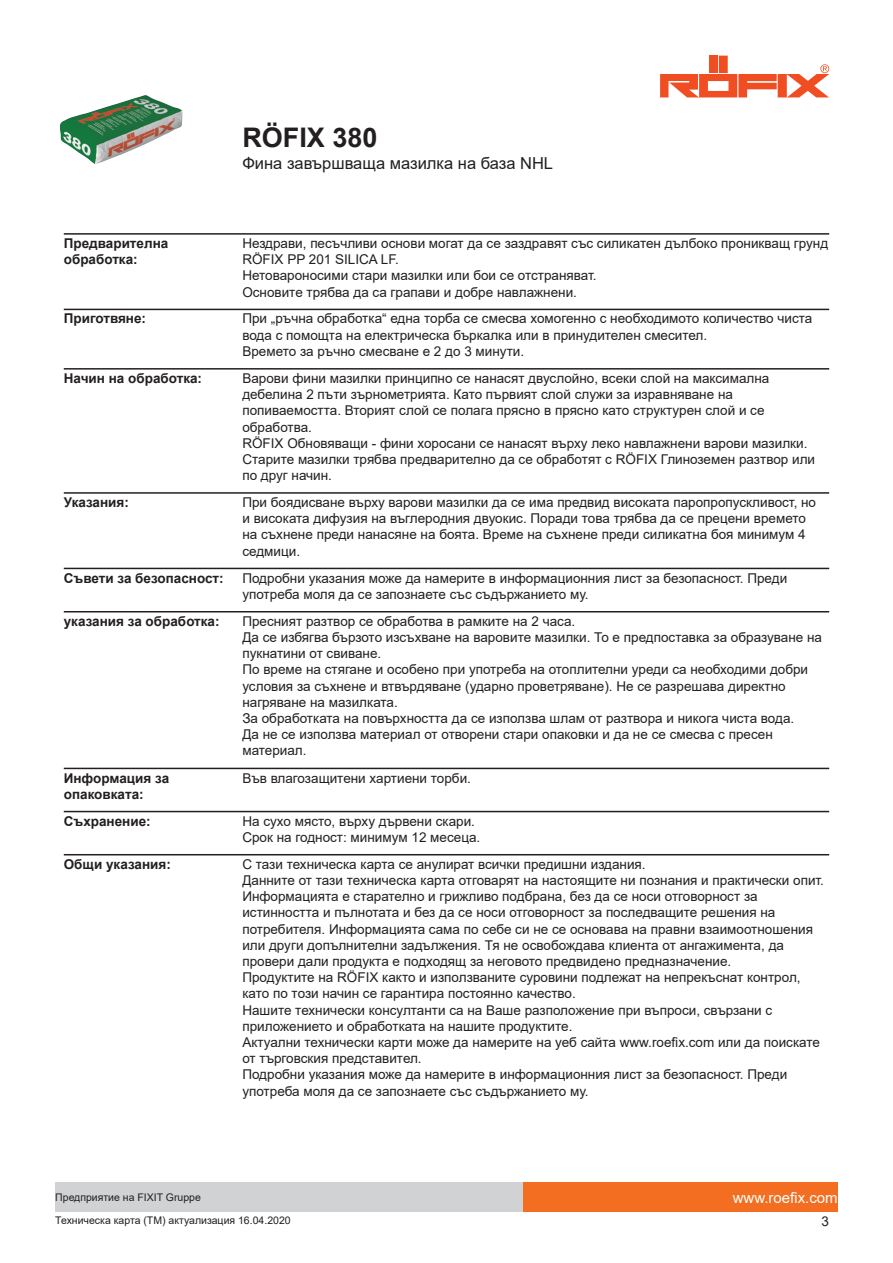
<style>
.page{position:relative;width:893px;height:1263px;background:#fff}
.page>*{position:absolute;margin:0;border:0;box-sizing:border-box;transform-origin:0 0}
.t1{font:700 27px "Arial";color:#231f20}
.t2{font:16.5px "Arial";color:#231f20}
.t3{font:15px "Arial";color:#fff}
.t4{font:13.5px/16.2px "Arial";color:#231f20}
.t5{font:700 13.5px/16.2px "Arial";color:#231f20}
.t6{font:10.5px "Arial";color:#231f20}
</style>
<div class="page">
<img style="left:60px;top:95px;width:122px;height:69px">
<div style="left:719px;top:56px;width:9px;height:17px;background:#f04d22"></div>
<div style="left:709px;top:56px;width:9px;height:17px;background:#f04d22"></div>
<svg style="left:660px;top:64px;width:169px;height:33px"></svg>
<div style="left:523px;top:1182px;width:315px;height:30px;background:#f36e21"></div>
<div style="left:55px;top:1182px;width:468px;height:30px;background:#d1d2d4"></div>
<hr style="left:64px;top:233px;width:765px;height:2px;background:#231f20">
<hr style="left:64px;top:309px;width:765px;height:1px;background:#231f20">
<hr style="left:64px;top:368px;width:765px;height:2px;background:#231f20">
<hr style="left:64px;top:492px;width:765px;height:2px;background:#231f20">
<hr style="left:64px;top:568px;width:765px;height:1px;background:#231f20">
<hr style="left:64px;top:611px;width:765px;height:1px;background:#231f20">
<hr style="left:64px;top:768px;width:765px;height:1px;background:#231f20">
<hr style="left:64px;top:811px;width:765px;height:1px;background:#231f20">
<hr style="left:64px;top:854px;width:765px;height:1px;background:#231f20">
<h1 class="t1" style="left:242px;top:119px;width:137px">RÖFIX 380</h1>
<p class="t2" style="left:242px;top:152px;width:312px">Фина завършваща мазилка на база NHL</p>
<p class="t5" style="left:64px;top:235px;width:106px">Предварителна обработка:</p>
<p class="t4" style="left:242px;top:235px;width:587px">Нездрави, песъчливи основи могат да се заздравят със силикатен дълбоко проникващ грунд RÖFIX PP 201 SILICA LF.<br>Нетовароносими стари мазилки или бои се отстраняват.<br>Основите трябва да са грапави и добре навлажнени.</p>
<p class="t5" style="left:64px;top:311px;width:84px">Приготвяне:</p>
<p class="t4" style="left:242px;top:311px;width:571px">При „ръчна обработка“ една торба се смесва хомогенно с необходимото количество чиста вода с помощта на електрическа бъркалка или в принудителен смесител.<br>Времето за ръчно смесване е 2 до 3 минути.</p>
<p class="t5" style="left:64px;top:370px;width:140px">Начин на обработка:</p>
<p class="t4" style="left:242px;top:370px;width:574px">Варови фини мазилки принципно се нанасят двуслойно, всеки слой на максимална дебелина 2 пъти зърнометрията. Като първият слой служи за изравняване на попиваемостта. Вторият слой се полага прясно в прясно като структурен слой и се обработва.<br>RÖFIX Обновяващи - фини хоросани се нанасят върху леко навлажнени варови мазилки.<br>Старите мазилки трябва предварително да се обработят с RÖFIX Глиноземен разтвор или по друг начин.</p>
<p class="t5" style="left:64px;top:494px;width:67px">Указания:</p>
<p class="t4" style="left:242px;top:494px;width:575px">При боядисване върху варови мазилки да се има предвид високата паропропускливост, но и високата дифузия на въглеродния двуокис. Поради това трябва да се прецени времето на съхнене преди нанасяне на боята. Време на съхнене преди силикатна боя минимум 4 седмици.</p>
<p class="t5" style="left:64px;top:570px;width:161px">Съвети за безопасност:</p>
<p class="t4" style="left:242px;top:570px;width:546px">Подробни указания може да намерите в информационния лист за безопасност. Преди употреба моля да се запознаете със съдържанието му.</p>
<p class="t5" style="left:64px;top:613px;width:157px">указания за обработка:</p>
<p class="t4" style="left:242px;top:613px;width:581px">Пресният разтвор се обработва в рамките на 2 часа.<br>Да се избягва бързото изсъхване на варовите мазилки. То е предпоставка за образуване на пукнатини от свиване.<br>По време на стягане и особено при употреба на отоплителни уреди са необходими добри условия за съхнене и втвърдяване (ударно проветряване). Не се разрешава директно нагряване на мазилката.<br>За обработката на повърхността да се използва шлам от разтвора и никога чиста вода.<br>Да не се използва материал от отворени стари опаковки и да не се смесва с прeсен материал.</p>
<p class="t5" style="left:64px;top:770px;width:107px">Информация за опаковката:</p>
<p class="t4" style="left:242px;top:769px;width:230px">Във влагозащитени хартиени торби.</p>
<p class="t5" style="left:64px;top:813px;width:88px">Съхранение:</p>
<p class="t4" style="left:242px;top:813px;width:239px">На сухо място, върху дървени скари.<br>Срок на годност: минимум 12 месеца.</p>
<p class="t5" style="left:64px;top:856px;width:109px">Общи указания:</p>
<p class="t4" style="left:242px;top:856px;width:583px">С тази техническа карта се анулират всички предишни издания.<br>Данните от тази техническа карта отговарят на настоящите ни познания и практически опит.<br>Информацията е старателно и грижливо подбрана, без да се носи отговорност за истинността и пълнотата и без да се носи отговорност за последващите решения на потребителя. Информацията сама по себе си не се основава на правни взаимоотношения или други допълнителни задължения. Тя не освобождава клиента от ангажимента, да провери дали продукта е подходящ за неговото предвидено предназначение.<br>Продуктите на RÖFIX както и използваните суровини подлежат на непрекъснат контрол, като по този начин се гарантира постоянно качество.<br>Нашите технически консултанти са на Ваше разположение при въпроси, свързани с приложението и обработката на нашите продуктите.<br>Актуални технически карти може да намерите на уеб сайта www.roefix.com или да поискате от търговския представител.<br>Подробни указания може да намерите в информационния лист за безопасност. Преди употреба моля да се запознаете със съдържанието му.</p>
<p class="t6" style="left:55px;top:1190px;width:147px">Предприятие на FIXIT Gruppe</p>
<p class="t3" style="left:733px;top:1187px;width:107px">www.roefix.com</p>
<p class="t6" style="left:55px;top:1213px;width:237px">Техническа карта (TM) актуализация 16.04.2020</p>
<p class="t4" style="left:821px;top:1213px;width:9px">3</p>
</div>
